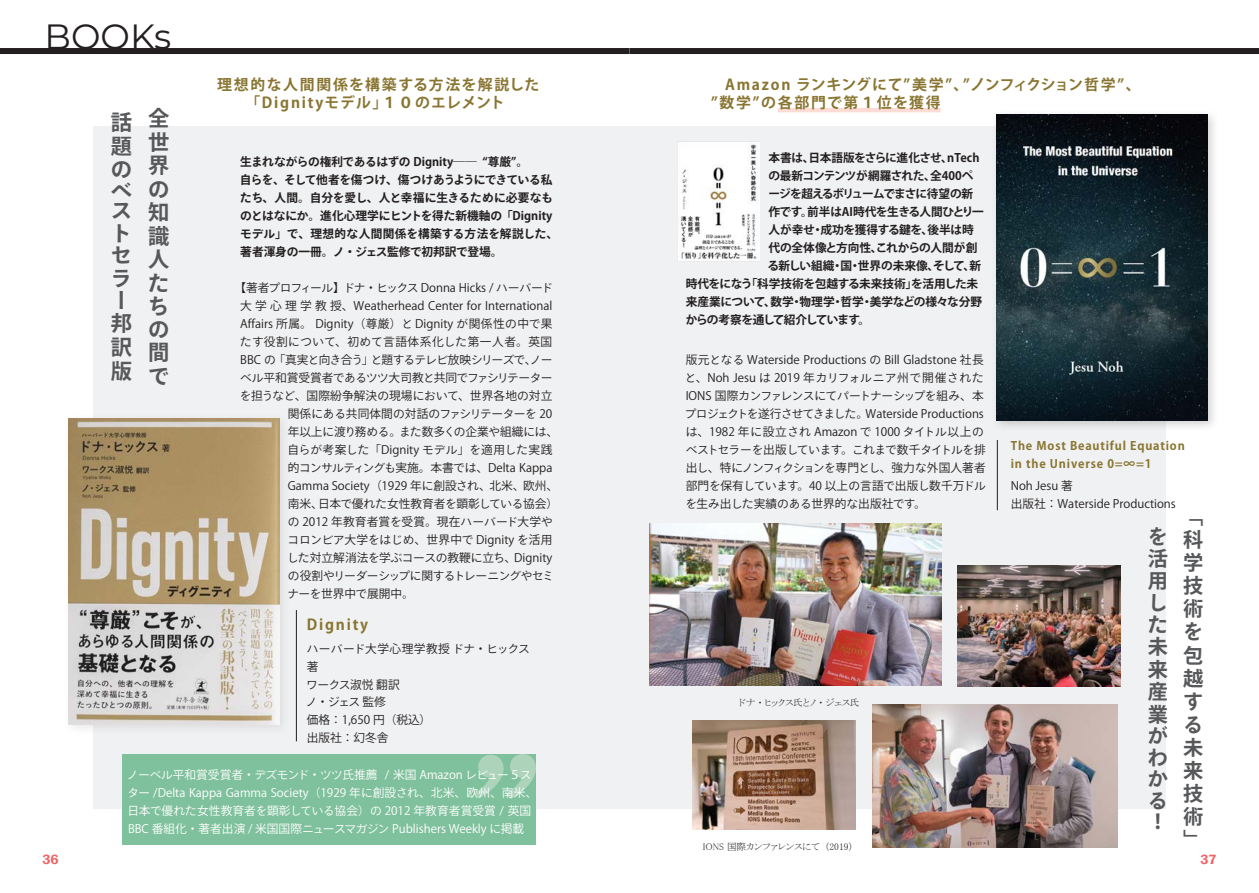
<style>
.page{position:relative;width:1259px;height:893px;background:#fff}
.page>*{position:absolute;margin:0;border:0;box-sizing:border-box;transform-origin:0 0}
.t1{font:35.1px "Montserrat";color:#231f20}
.t2{font:700 21.3px/23.4px "Ryo Gothic Plus N";color:#57585a;text-align:justify}
.t3{font:700 20.25px/23.1px "Ryo Gothic Plus N";color:#57585a}
.t4{font:700 14.85px/18px "Koz Go Pr 6 N";letter-spacing:.11em;color:#897531;text-align:center}
.t5{font:700 14.85px/18px "Koz Go Pr 6 N";letter-spacing:.08em;color:#897531}
.t6{font:600 13.8px "Franklin Gothic";color:#f16163}
.t7{font:11.7px/18px "Ryo Gothic Plus N";color:#231f20}
.t8{font:700 11.7px/18px "Ryo Gothic Plus N";color:#231f20}
.t9{font:11.7px/18px "Ryo Gothic Plus N";color:#fff}
.t10{font:700 11.7px "Koz Go Pr 6 N";letter-spacing:-.03em;color:#231f20}
.t11{font:700 11.7px/18px "Koz Go Pr 6 N";letter-spacing:.07em;color:#897531}
.t12{font:700 11.7px "Koz Go Pr 6 N";letter-spacing:-.01em;color:#231f20}
.t13{font:700 11.7px "Koz Go Pr 6 N";letter-spacing:-.07em;color:#231f20}
.t14{font:11.7px "Ryo Gothic Plus N";letter-spacing:-.02em;color:#231f20}
.t15{font:11.7px "Ryo Gothic Plus N";letter-spacing:-.06em;color:#231f20}
.t16{font:11.7px "Ryo Gothic Plus N";letter-spacing:-.04em;color:#231f20}
.t17{font:11.7px "Ryo Gothic Plus N";letter-spacing:-.03em;color:#231f20}
.t18{font:11.7px "Ryo Gothic Plus N";letter-spacing:.05em;color:#231f20}
.t19{font:11.7px "Ryo Gothic Plus N";letter-spacing:-.035em;color:#231f20}
.t20{font:9.6px "MS P Mincho";color:#231f20}
</style>
<div class="page">
<div style="left:92px;top:126px;width:537px;height:683px;background:#f0f1f2"></div>
<div style="left:63px;top:413px;width:228px;height:323px;background:#6a6a6a;opacity:.14"></div>
<img style="left:68px;top:418px;width:211px;height:306px">
<hr style="left:296px;top:610px;width:1px;height:131px;background:#231f20">
<div style="left:0;top:48px;width:629px;height:6px;background:#231f20"></div>
<div style="left:122px;top:754px;width:414px;height:90px;background:#80c19d"></div>
<svg style="left:475px;top:754px;width:61px;height:45px"></svg>
<div style="left:629px;top:126px;width:537px;height:683px;background:#f0f1f2"></div>
<hr style="left:997px;top:440px;width:1px;height:70px;background:#231f20">
<div style="left:629px;top:48px;width:630px;height:6px;background:#231f20"></div>
<img style="left:649px;top:524px;width:292px;height:162px">
<div style="left:991px;top:109px;width:228px;height:323px;background:#6a6a6a;opacity:.31"></div>
<img style="left:996px;top:115px;width:212px;height:306px">
<hr style="left:778px;top:108px;width:162px;height:4px;background:#fcdcd5">
<img style="left:678px;top:141px;width:81px;height:121px">
<img style="left:872px;top:704px;width:245px;height:143px">
<img style="left:692px;top:720px;width:163px;height:110px">
<img style="left:957px;top:566px;width:163px;height:120px">
<h1 class="t1" style="left:45px;top:12px;width:128px">BOOKs</h1>
<h2 class="t2" style="left:111px;top:112px;width:22px">話題の</h2>
<h2 class="t2" style="left:111px;top:181px;width:22px;line-height:20.2px">ベス</h2>
<h2 class="t2" style="left:111px;top:223px;width:22px;line-height:23px;text-align:left">トセラー邦訳版</h2>
<h2 class="t2" style="left:148px;top:108px;width:22px">全世界の知識人たちの間で</h2>
<p class="t4" style="left:217px;top:76px;width:324px">理想的な人間関係を構築する方法を解説した「Dignityモデル」１０のエレメント</p>
<p class="t8" style="left:240px;top:154px;width:320px">生まれながらの権利であるはずの Dignity―― “尊厳”。<br>自らを、そして他者を傷つけ、傷つけあうようにできている私たち、人間。自分を愛し、人と幸福に生きるために必要なものとはなにか。進化心理学にヒントを得た新機軸の「Dignityモデル」で、理想的な人間関係を構築する方法を解説した、著者渾身の一冊。ノ・ジェス監修で初邦訳で登場。</p>
<p class="t7" style="left:235px;top:280px;width:320px">【著者プロフィール】ドナ・ヒックス Donna Hicks / ハーバード</p>
<p class="t7" style="left:240px;top:298px;width:314px">大学心理学教授、Weatherhead Center for International</p>
<p class="t7" style="left:240px;top:316px;width:314px">Affairs 所属。 Dignity（尊厳）と Dignity が関係性の中で果</p>
<p class="t18" style="left:240px;top:335px;width:313px">たす役割について、初めて言語体系化した第一人者。英国</p>
<p class="t15" style="left:240px;top:353px;width:314px">BBC の「真実と向き合う」と題するテレビ放映シリーズで、ノー</p>
<p class="t16" style="left:240px;top:371px;width:313px">ベル平和賞受賞者であるツツ大司教と共同でファシリテーター</p>
<p class="t7" style="left:240px;top:388px;width:314px">を担うなど、国際紛争解決の現場において、世界各地の対立</p>
<p class="t7" style="left:288px;top:406px;width:266px">関係にある共同体間の対話のファシリテーターを 20</p>
<p class="t14" style="left:288px;top:425px;width:272px">年以上に渡り務める。また数多くの企業や組織には、</p>
<p class="t7" style="left:287px;top:442px;width:266px">自らが考案した「Dignity モデル」を適用した実践</p>
<p class="t17" style="left:288px;top:461px;width:266px">的コンサルティングも実施。本書では、Delta Kappa</p>
<p class="t7" style="left:288px;top:478px;width:272px">Gamma Society（1929 年に創設され、北米、欧州、</p>
<p class="t7" style="left:288px;top:496px;width:272px">南米、日本で優れた女性教育者を顕彰している協会）</p>
<p class="t7" style="left:288px;top:514px;width:266px">の 2012 年教育者賞を受賞。現在ハーバード大学や</p>
<p class="t7" style="left:287px;top:532px;width:266px">コロンビア大学をはじめ、世界中で Dignity を活用</p>
<p class="t7" style="left:287px;top:550px;width:267px">した対立解消法を学ぶコースの教鞭に立ち、Dignity</p>
<p class="t19" style="left:288px;top:569px;width:267px">の役割やリーダーシップに関するトレーニングやセミ</p>
<p class="t14" style="left:287px;top:587px;width:128px">ナーを世界中で展開中。</p>
<p class="t4" style="left:307px;top:616px;width:63px">Dignity</p>
<p class="t7" style="left:306px;top:640px;width:226px">ハーバード大学心理学教授 ドナ・ヒックス著<br>ワークス淑悦 翻訳<br>ノ・ジェス 監修　<br>価格：1,650 円（税込）<br>出版社：幻冬舎</p>
<p class="t9" style="left:127px;top:766px;width:412px">ノーベル平和賞受賞者・デズモンド・ツツ氏推薦 / 米国 Amazon レビュー５スター /Delta Kappa Gamma Society（1929 年に創設され、北米、欧州、南米、日本で優れた女性教育者を顕彰している協会）の 2012 年教育者賞受賞 / 英国BBC 番組化・著者出演 / 米国国際ニュースマガジン Publishers Weekly に掲載</p>
<p class="t5" style="left:711px;top:76px;width:431px;text-indent:14px">Amazon ランキングにて”美学”、”ノンフィクション哲学”、”数学”の各部門で第１位を獲得</p>
<p class="t10" style="left:768px;top:151px;width:213px">本書は、日本語版をさらに進化させ、nTech</p>
<p class="t10" style="left:768px;top:169px;width:207px">の最新コンテンツが網羅された、全400ペ</p>
<p class="t13" style="left:768px;top:187px;width:206px">ージを超えるボリュームでまさに待望の新</p>
<p class="t10" style="left:768px;top:205px;width:217px">作です。前半はAI時代を生きる人間ひとり一</p>
<p class="t10" style="left:768px;top:223px;width:207px">人が幸せ・成功を獲得する鍵を、後半は時</p>
<p class="t12" style="left:768px;top:241px;width:210px">代の全体像と方向性、これからの人間が創</p>
<p class="t12" style="left:767px;top:259px;width:215px">る新しい組織・国・世界の未来像、そして、新</p>
<p class="t10" style="left:685px;top:277px;width:294px">時代をになう「科学技術を包越する未来技術」を活用した未</p>
<p class="t10" style="left:685px;top:295px;width:298px">来産業について、数学・物理学・哲学・美学などの様々な分野</p>
<p class="t13" style="left:685px;top:313px;width:186px">からの考察を通して紹介しています。</p>
<p class="t7" style="left:685px;top:352px;width:303px">版元となる Waterside Productions の Bill Gladstone 社長と、Noh Jesu は 2019 年カリフォルニア州で開催されたIONS 国際カンファレンスにてパートナーシップを組み、本プロジェクトを遂行させてきました。Waterside Productionsは、1982 年に設立され Amazon で 1000 タイトル以上のベストセラーを出版しています。これまで数千タイトルを排出し、特にノンフィクションを専門とし、強力な外国人著者部門を保有しています。40 以上の言語で出版し数千万ドルを生み出した実績のある世界的な出版社です。　　　</p>
<p class="t20" style="left:739px;top:697px;width:122px">ドナ・ヒックス氏とノ・ジェス氏</p>
<p class="t20" style="left:703px;top:841px;width:152px">IONS 国際カンファレンスにて（2019）</p>
<p class="t11" style="left:1010px;top:437px;width:176px">The Most Beautiful Equation in the Universe 0=∞=1</p>
<p class="t7" style="left:1010px;top:478px;width:167px">Noh Jesu 著<br>出版社：Waterside Productions</p>
<h3 class="t3" style="left:1147px;top:526px;width:21px;line-height:21.9px;text-align:justify">を活用した未来産業がわかる！</h3>
<h3 class="t3" style="left:1183px;top:506px;width:21px">「科学技術を包越する未来技術」</h3>
<p class="t6" style="left:43px;top:851px;width:18px">36</p>
<p class="t6" style="left:1200px;top:851px;width:17px">37</p>
</div>
